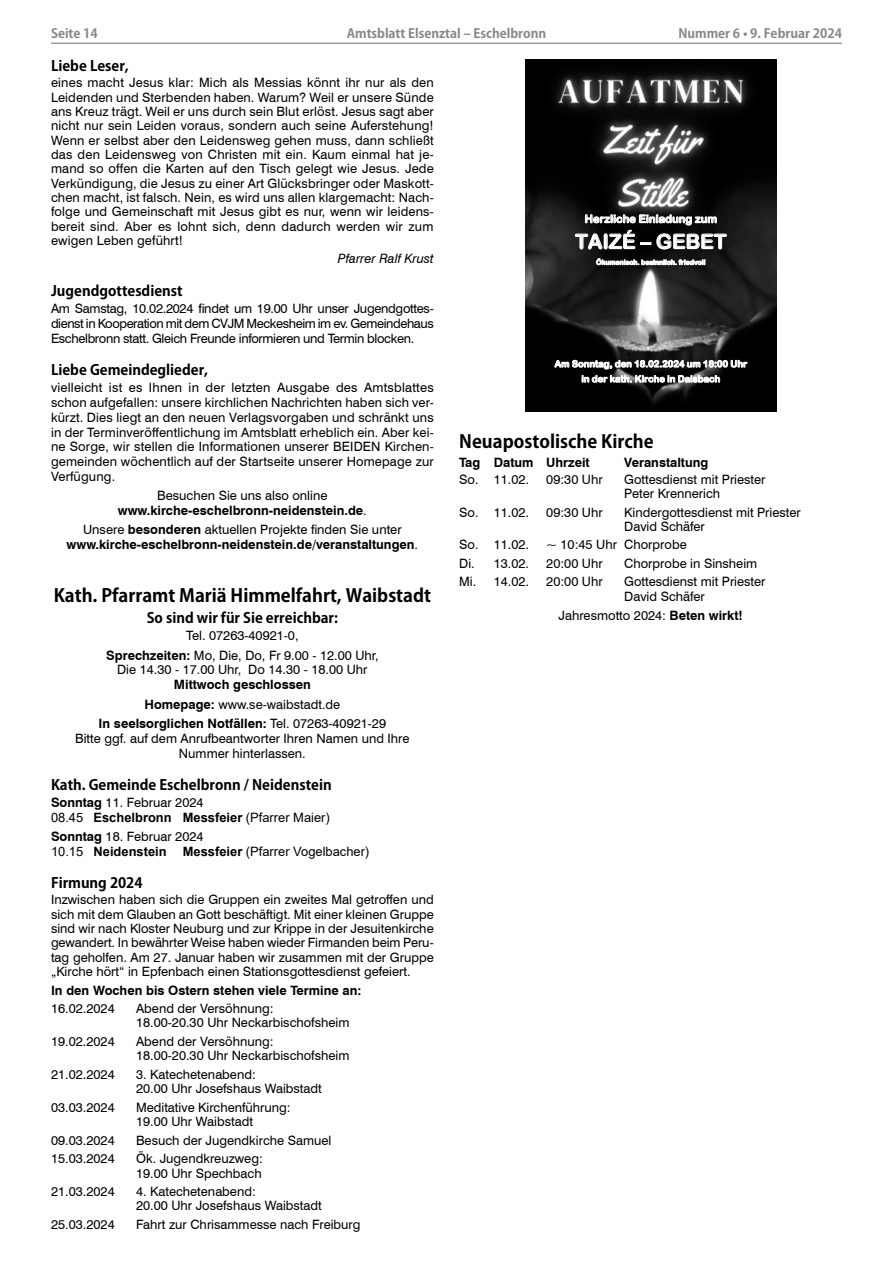
<style>
.page{position:relative;width:893px;height:1263px;background:#fff}
.page>*{position:absolute;margin:0;border:0;box-sizing:border-box;transform-origin:0 0}
.t1{font:20.25px "Arial Rounded MT Bold";color:#fff}
.Überschrift2_Kozuka{font:700 18px "Koz Go Pro";color:#000}
.Überschrift_3_Kozuka{font:700 14.25px "Koz Go Pro";color:#000}
.Fließtext_8_5{font:12.9px/14.2px "Swiss 721 BT";color:#000;text-align:justify}
.Fließtext_8_5-2{font:700 12.9px "Swiss 721 BT";color:#000}
.Fließtext_8_5-3{font:700 12.9px "Arial";color:#000}
.Fließtext_8_5-4{font:12.9px "Arial";color:#000}
.Fließtext_8_5-5{font:italic 12.9px "Swiss 721 BT";color:#000}
.t2{font:700 12.75px "Koz Go Pro";color:#878787}
.t3{font:11.1px "Arial Rounded MT Bold";color:#fff}
.t4{font:9.3px/15px "Arial Rounded MT Bold";color:#fff;text-align:center}
.t5{font:6.75px "Arial Rounded MT Bold";color:#fff}
.s1{font-weight:400}
.s2{font-weight:700}
</style>
<div class="page">
<hr style="left:51px;top:43px;width:791px;height:1px;background:#9c9c9c">
<img style="left:525px;top:60px;width:251px;height:351px">
<p class="t2" style="left:51px;top:25px;width:48px">Seite 14</p>
<p class="t2" style="left:347px;top:25px;width:201px">Amtsblatt Elsenztal – Eschelbronn</p>
<p class="t2" style="left:678px;top:25px;width:165px">Nummer 6 • 9. Februar 2024</p>
<p class="Überschrift_3_Kozuka" style="left:51px;top:57px;width:79px">Liebe Leser,</p>
<p class="Fließtext_8_5" style="left:51px;top:75px;width:384px">eines macht Jesus klar: Mich als Messias könnt ihr nur als den Leidenden und Sterbenden haben. Warum? Weil er unsere Sünde ans Kreuz trägt. Weil er uns durch sein Blut erlöst. Jesus sagt aber nicht nur sein Leiden voraus, sondern auch seine Auferstehung!<br>Wenn er selbst aber den Leidensweg gehen muss, dann schließt das den Leidensweg von Christen mit ein. Kaum einmal hat je&shy;mand so offen die Karten auf den Tisch gelegt wie Jesus. Jede Verkündigung, die Jesus zu einer Art Glücksbringer oder Maskott&shy;chen macht, ist falsch. Nein, es wird uns allen klargemacht: Nach&shy;folge und Gemeinschaft mit Jesus gibt es nur, wenn wir leidens&shy;bereit sind. Aber es lohnt sich, denn dadurch werden wir zum ewigen Leben geführt!</p>
<p class="Fließtext_8_5-5" style="left:338px;top:250px;width:97px">Pfarrer Ralf Krust</p>
<p class="Überschrift_3_Kozuka" style="left:51px;top:281px;width:133px">Jugendgottesdienst</p>
<p class="Fließtext_8_5" style="left:51px;top:300px;width:384px;line-height:14.9px">Am Samstag, 10.02.2024 findet um 19.00 Uhr unser Jugendgottes&shy;dienst in Kooperation mit dem CVJM Meckesheim im ev. Gemeindehaus Eschelbronn statt. Gleich Freunde informieren und Termin blocken.</p>
<p class="Überschrift_3_Kozuka" style="left:51px;top:360px;width:158px">Liebe Gemeindeglieder,</p>
<p class="Fließtext_8_5" style="left:51px;top:379px;width:384px;line-height:14.9px">vielleicht ist es Ihnen in der letzten Ausgabe des Amtsblattes schon aufgefallen: unsere kirchlichen Nachrichten haben sich ver&shy;kürzt. Dies liegt an den neuen Verlagsvorgaben und schränkt uns in der Terminveröffentlichung im Amtsblatt erheblich ein. Aber kei&shy;ne Sorge, wir stellen die Informationen unserer BEIDEN Kirchen&shy;gemeinden wöchentlich auf der Startseite unserer Homepage zur Verfügung.</p>
<p class="Fließtext_8_5" style="left:157px;top:488px;width:172px">Besuchen Sie uns also online</p>
<p class="Fließtext_8_5-2" style="left:118px;top:502px;width:250px">www.kirche-eschelbronn-neidenstein.de<span class="s1">.</span></p>
<p class="Fließtext_8_5" style="left:83px;top:522px;width:320px">Unsere <span class="s2">besonderen</span> aktuellen Projekte finden Sie unter</p>
<p class="Fließtext_8_5-2" style="left:67px;top:536px;width:353px">www.kirche-eschelbronn-neidenstein.de/veranstaltungen<span class="s1">.</span></p>
<p class="Überschrift2_Kozuka" style="left:54px;top:584px;width:379px">Kath. Pfarramt Mariä Himmelfahrt, Waibstadt</p>
<p class="Überschrift_3_Kozuka" style="left:147px;top:609px;width:193px">So sind wir für Sie erreichbar:</p>
<p class="Fließtext_8_5" style="left:186px;top:628px;width:114px">Tel. 07263-40921-0,</p>
<p class="Fließtext_8_5" style="left:106px;top:647px;width:274px"><span class="s2">Sprechzeiten:</span> Mo, Die, Do, Fr 9.00 - 12.00 Uhr,</p>
<p class="Fließtext_8_5" style="left:117px;top:662px;width:252px">Die 14.30 - 17.00 Uhr, Do 14.30 - 18.00 Uhr</p>
<p class="Fließtext_8_5-2" style="left:174px;top:676px;width:138px">Mittwoch geschlossen</p>
<p class="Fließtext_8_5" style="left:144px;top:696px;width:197px"><span class="s2">Homepage:</span> www.se-waibstadt.de</p>
<p class="Fließtext_8_5-2" style="left:99px;top:714px;width:289px">In seelsorglichen Notfällen: <span class="s1">Tel. 07263-40921-29</span></p>
<p class="Fließtext_8_5" style="left:75px;top:730px;width:336px;line-height:14.9px;text-align:center">Bitte ggf. auf dem Anrufbeantworter Ihren Namen und Ihre<br>Nummer hinterlassen.</p>
<p class="Überschrift_3_Kozuka" style="left:51px;top:775px;width:282px">Kath. Gemeinde Eschelbronn / Neidenstein</p>
<p class="Fließtext_8_5" style="left:51px;top:794px;width:154px"><span class="s2">Sonntag</span> 11. Februar 2024</p>
<p class="Fließtext_8_5-3" style="left:51px;top:808px;width:280px"><span class="s1">08.45</span> Eschelbronn Messfeier <span class="s1">(Pfarrer Maier)</span></p>
<p class="Fließtext_8_5" style="left:51px;top:829px;width:154px"><span class="s2">Sonntag</span> 18. Februar 2024</p>
<p class="Fließtext_8_5-3" style="left:51px;top:842px;width:117px"><span class="s1">10.15</span> Neidenstein</p>
<p class="Fließtext_8_5-4" style="left:183px;top:842px;width:188px"><span class="s2">Messfeier</span> (Pfarrer Vogelbacher)</p>
<p class="Überschrift_3_Kozuka" style="left:51px;top:874px;width:93px">Firmung 2024</p>
<p class="Fließtext_8_5" style="left:51px;top:892px;width:384px">Inzwischen haben sich die Gruppen ein zweites Mal getroffen und sich mit dem Glauben an Gott beschäftigt. Mit einer kleinen Gruppe sind wir nach Kloster Neuburg und zur Krippe in der Jesuitenkirche gewandert. In bewährter Weise haben wieder Firmanden beim Peru&shy;tag geholfen. Am 27. Januar haben wir zusammen mit der Gruppe „Kirche hört“ in Epfenbach einen Stationsgottesdienst gefeiert.</p>
<p class="Fließtext_8_5-2" style="left:51px;top:981px;width:312px">In den Wochen bis Ostern stehen viele Termine an:</p>
<p class="Fließtext_8_5" style="left:51px;top:1001px;width:65px">16.02.2024</p>
<p class="Fließtext_8_5" style="left:136px;top:1001px;width:139px">Abend der Versöhnung:</p>
<p class="Fließtext_8_5" style="left:136px;top:1015px;width:215px">18.00-20.30 Uhr Neckarbischofsheim</p>
<p class="Fließtext_8_5" style="left:51px;top:1034px;width:65px">19.02.2024</p>
<p class="Fließtext_8_5" style="left:136px;top:1034px;width:139px">Abend der Versöhnung:</p>
<p class="Fließtext_8_5" style="left:136px;top:1048px;width:215px">18.00-20.30 Uhr Neckarbischofsheim</p>
<p class="Fließtext_8_5" style="left:51px;top:1067px;width:65px">21.02.2024</p>
<p class="Fließtext_8_5" style="left:136px;top:1067px;width:121px">3. Katechetenabend:</p>
<p class="Fließtext_8_5" style="left:136px;top:1081px;width:187px">20.00 Uhr Josefshaus Waibstadt</p>
<p class="Fließtext_8_5" style="left:51px;top:1099px;width:65px">03.03.2024</p>
<p class="Fließtext_8_5" style="left:136px;top:1099px;width:156px">Meditative Kirchenführung:</p>
<p class="Fließtext_8_5" style="left:136px;top:1114px;width:118px">19.00 Uhr Waibstadt</p>
<p class="Fließtext_8_5" style="left:51px;top:1132px;width:65px">09.03.2024</p>
<p class="Fließtext_8_5" style="left:136px;top:1132px;width:197px">Besuch der Jugendkirche Samuel</p>
<p class="Fließtext_8_5" style="left:51px;top:1151px;width:65px">15.03.2024</p>
<p class="Fließtext_8_5" style="left:136px;top:1151px;width:128px">Ök. Jugendkreuzweg:</p>
<p class="Fließtext_8_5" style="left:136px;top:1165px;width:127px">19.00 Uhr Spechbach</p>
<p class="Fließtext_8_5" style="left:51px;top:1184px;width:65px">21.03.2024</p>
<p class="Fließtext_8_5" style="left:136px;top:1184px;width:121px">4. Katechetenabend:</p>
<p class="Fließtext_8_5" style="left:136px;top:1198px;width:187px">20.00 Uhr Josefshaus Waibstadt</p>
<p class="Fließtext_8_5" style="left:51px;top:1217px;width:65px">25.03.2024</p>
<p class="Fließtext_8_5" style="left:136px;top:1217px;width:226px">Fahrt zur Chrisammesse nach Freiburg</p>
<p class="t3" style="left:585px;top:212px;width:134px">Herzliche Einladung zum</p>
<p class="t1" style="left:575px;top:229px;width:153px">TAIZÉ – GEBET</p>
<p class="t5" style="left:596px;top:258px;width:111px">Ökumenisch, besinnlich, friedvoll</p>
<p class="t4" style="left:555px;top:356px;width:194px">Am Sonntag, den 18.02.2024 um 18:00 Uhr in der kath. Kirche in Daisbach</p>
<p class="Überschrift2_Kozuka" style="left:459px;top:430px;width:196px">Neuapostolische Kirche</p>
<p class="Fließtext_8_5-2" style="left:459px;top:454px;width:132px">Tag Datum Uhrzeit</p>
<p class="Fließtext_8_5-2" style="left:624px;top:454px;width:86px">Veranstaltung</p>
<p class="Fließtext_8_5" style="left:459px;top:471px;width:71px">So. 11.02.</p>
<p class="Fließtext_8_5" style="left:546px;top:471px;width:58px">09:30 Uhr</p>
<p class="Fließtext_8_5" style="left:624px;top:471px;width:143px">Gottesdienst mit Priester<br>Peter Krennerich</p>
<p class="Fließtext_8_5" style="left:459px;top:504px;width:71px">So. 11.02.</p>
<p class="Fließtext_8_5" style="left:546px;top:504px;width:58px">09:30 Uhr</p>
<p class="Fließtext_8_5" style="left:624px;top:504px;width:178px">Kindergottesdienst mit Priester<br>David Schäfer</p>
<p class="Fließtext_8_5" style="left:459px;top:537px;width:71px">So. 11.02.</p>
<p class="Fließtext_8_5" style="left:546px;top:537px;width:142px">~ 10:45 Uhr Chorprobe</p>
<p class="Fließtext_8_5" style="left:459px;top:556px;width:71px">Di. 13.02.</p>
<p class="Fließtext_8_5" style="left:546px;top:556px;width:58px">20:00 Uhr</p>
<p class="Fließtext_8_5" style="left:624px;top:556px;width:135px">Chorprobe in Sinsheim</p>
<p class="Fließtext_8_5" style="left:459px;top:574px;width:71px">Mi. 14.02.</p>
<p class="Fließtext_8_5" style="left:546px;top:574px;width:58px">20:00 Uhr</p>
<p class="Fließtext_8_5" style="left:624px;top:574px;width:143px">Gottesdienst mit Priester<br>David Schäfer</p>
<p class="Fließtext_8_5" style="left:558px;top:607px;width:186px">Jahresmotto 2024: <span class="s2">Beten wirkt!</span></p>
</div>
